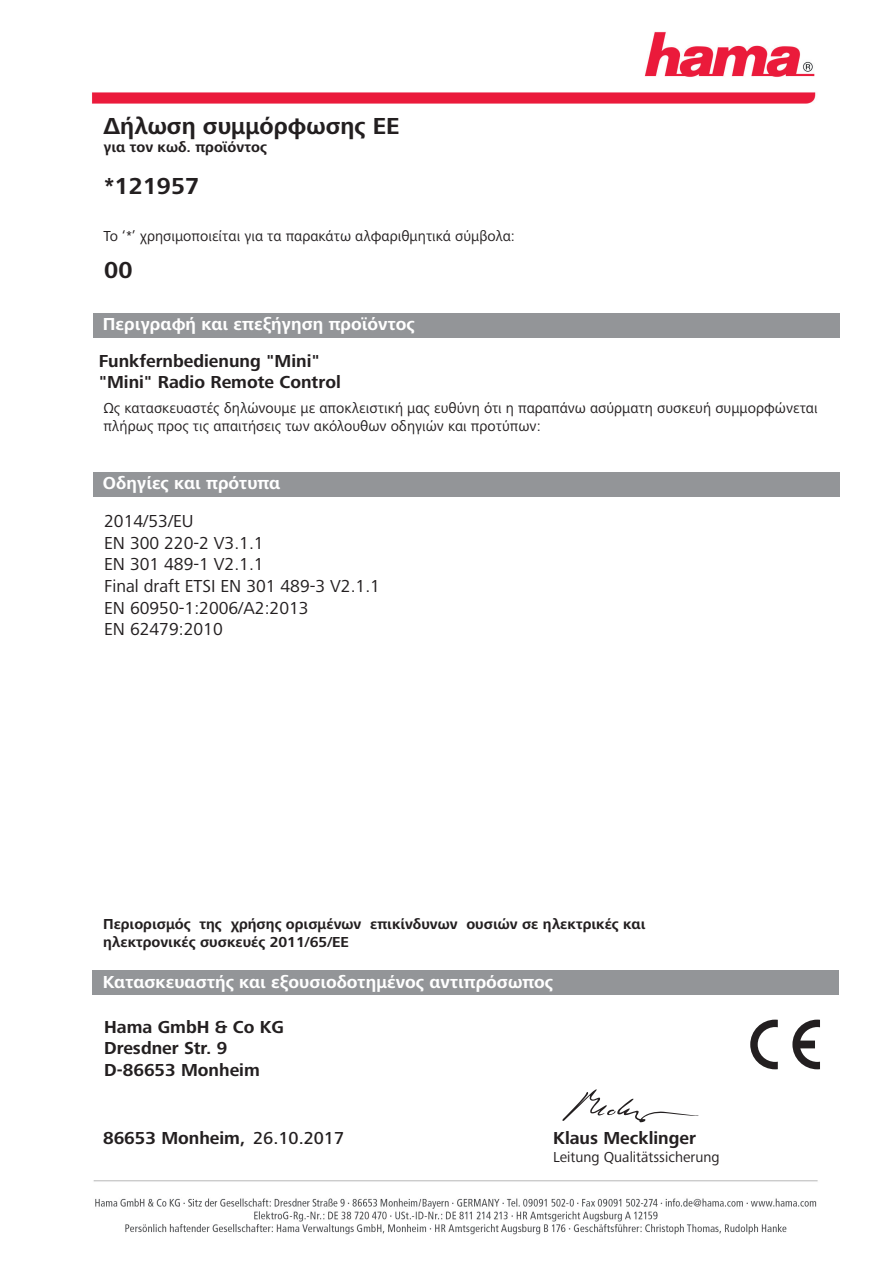
<style>
.page{position:relative;width:893px;height:1263px;background:#fff}
.page>*{position:absolute;margin:0;border:0;box-sizing:border-box;transform-origin:0 0}
.t1{font:700 24px "+AQKUBQ Frutiger Next LTW1 G";color:#231f20}
.t2{font:700 24px "+TFBJBY Frutiger Next LTW1 G";color:#231f20}
.t3{font:700 18px/21.6px "+AQKUBQ Frutiger Next LTW1 G";color:#231f20}
.t4{font:18px/21.6px "+PASRLL Frutiger Next LTW1 G";color:#231f20}
.t5{font:700 18px "+AQKUBQ Frutiger Next LTW1 G";color:#fff}
.t6{font:700 16.2px "+OVKMUM Arial";letter-spacing:.01em;color:#000001}
.t7{font:15px/18px "+PASRLL Frutiger Next LTW1 G";color:#231f20}
.t8{font:700 15px/18px "+AQKUBQ Frutiger Next LTW1 G";color:#231f20}
.s1{font-family:"+BFBPTY Frutiger Next LTW1 G";font-weight:500}
</style>
<div class="page">
<img style="left:92px;top:31px;width:724px;height:72px">
<img style="left:93px;top:1180px;width:725px;height:55px">
<div style="left:93px;top:313px;width:746px;height:25px;background:#939598"></div>
<div style="left:93px;top:472px;width:746px;height:25px;background:#939598"></div>
<div style="left:92px;top:970px;width:747px;height:25px;background:#939598"></div>
<svg style="left:750px;top:1020px;width:70px;height:49px"></svg>
<svg style="left:562px;top:1089px;width:137px;height:34px"></svg>
<h1 class="t1" style="left:103px;top:113px;width:297px">Δήλωση συμμόρφωσης ΕΕ</h1>
<p class="t8" style="left:103px;top:138px;width:165px">για τον κωδ. προϊόντος</p>
<h1 class="t2" style="left:104px;top:177px;width:97px">*121957</h1>
<p class="t7" style="left:103px;top:227px;width:413px">To ‘*’ χρησιμοποιείται για τα παρακάτω αλφαριθμητικά σύμβολα:</p>
<h1 class="t2" style="left:104px;top:260px;width:30px">00</h1>
<p class="t5" style="left:103px;top:314px;width:313px">Περιγραφή και επεξήγηση προϊόντος</p>
<p class="t3" style="left:99px;top:350px;width:243px">Funkfernbedienung "Mini" "Mini" Radio Remote Control</p>
<p class="t7" style="left:103px;top:399px;width:715px">Ως κατασκευαστές δηλώνουμε με αποκλειστική μας ευθύνη ότι η παραπάνω ασύρματη συσκευή συμμορφώνεται πλήρως προς τις απαιτήσεις των ακόλουθων οδηγιών και προτύπων:</p>
<p class="t5" style="left:103px;top:474px;width:179px">Οδηγίες και πρότυπα</p>
<p class="t4" style="left:104px;top:511px;width:277px">2014/53/EU<br>EN 300 220-2 V3.1.1<br>EN 301 489-1 V2.1.1<br>Final draft ETSI EN 301 489-3 V2.1.1<br>EN 60950-1:2006/A2:2013<br>EN 62479:2010</p>
<p class="t8" style="left:103px;top:915px;width:544px">Περιορισμός της χρήσης ορισμένων επικίνδυνων ουσιών σε ηλεκτρικές και ηλεκτρονικές συσκευές 2011/65/ΕΕ</p>
<p class="t5" style="left:103px;top:972px;width:452px">Κατασκευαστής και εξουσιοδοτημένος αντιπρόσωπος</p>
<p class="t3" style="left:104px;top:1016px;width:181px">Hama GmbH &amp; Co KG<br>Dresdner Str. 9<br>D-86653 Monheim</p>
<p class="t3" style="left:103px;top:1128px;width:242px">86653 Monheim, <span class="s1">26.10.2017</span></p>
<p class="t3" style="left:553px;top:1128px;width:144px">Klaus Mecklinger</p>
<p class="t7" style="left:553px;top:1148px;width:168px">Leitung Qualitätssicherung</p>
<p class="t6" style="left:586px;top:1154px;width:215px">Leitung Qualitätssicherung</p>
</div>
